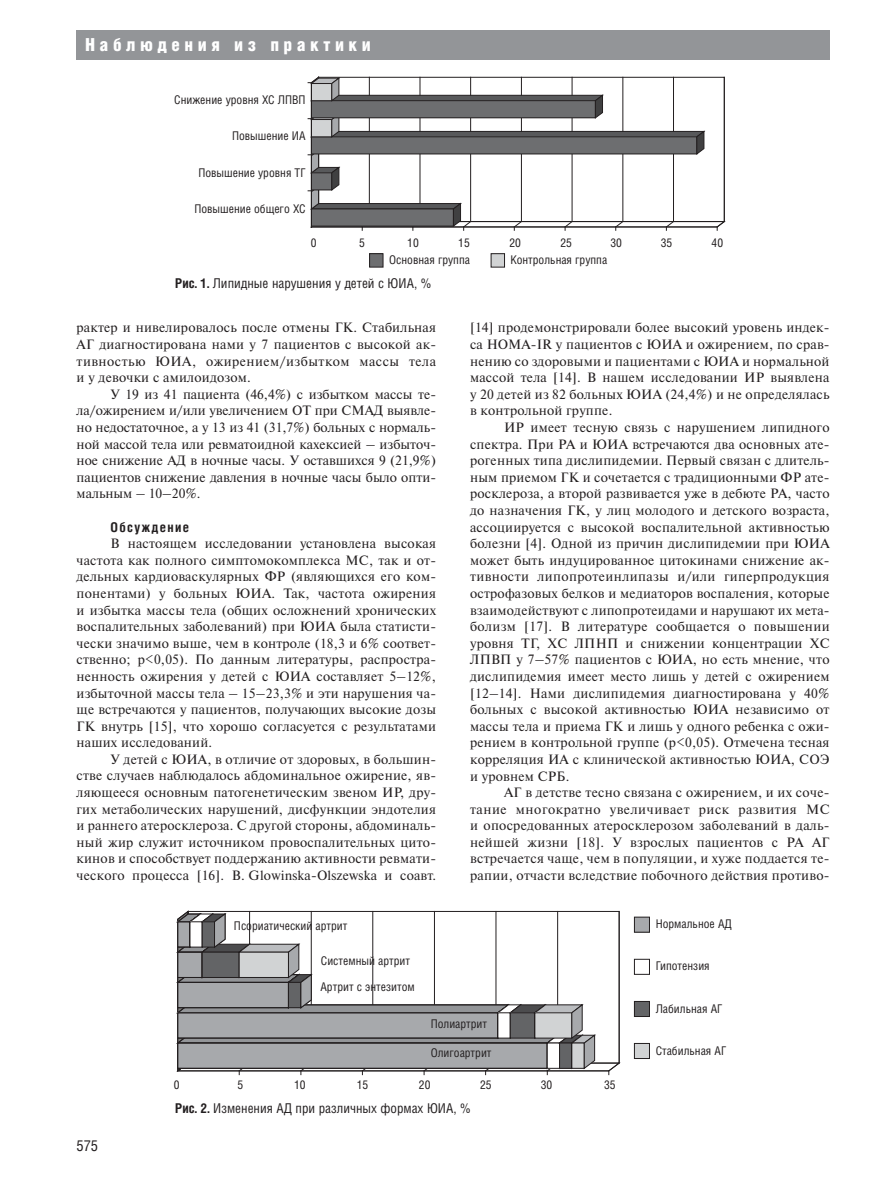
<style>
.page{position:relative;width:893px;height:1190px;background:#fff}
.page>*{position:absolute;margin:0;border:0;box-sizing:border-box;transform-origin:0 0}
.t1{font:900 18px "Helios Cond";letter-spacing:.25em;color:#fff}
.t2{font:15px "Helios Cond";color:#231f20}
.t3{font:13.5px/16.6px "Newton C";letter-spacing:.015em;color:#231f20;text-align:justify}
.t4{font:13.5px "Helios Cond";color:#231f20}
.t5{font:700 13.5px "Helios Cond";letter-spacing:.1em;color:#231f20}
.t6{font:12px "Helios Cond";color:#231f20}
.s1{font-weight:700}
</style>
<div class="page">
<div style="left:77px;top:30px;width:752px;height:30px;background:#939598"></div>
<svg style="left:177px;top:910px;width:444px;height:164px"></svg>
<div style="left:634px;top:917px;width:15px;height:15px;background:#a7a9ac"></div>
<div style="left:634px;top:916px;width:15px;height:16px;border:1px solid #231f20"></div>
<div style="left:634px;top:959px;width:15px;height:15px;border:1px solid #231f20"></div>
<div style="left:634px;top:1001px;width:15px;height:15px;background:#636466"></div>
<div style="left:634px;top:1001px;width:15px;height:15px;border:1px solid #231f20"></div>
<div style="left:634px;top:1043px;width:15px;height:15px;background:#d1d3d4"></div>
<div style="left:634px;top:1043px;width:15px;height:15px;border:1px solid #231f20"></div>
<svg style="left:308px;top:76px;width:418px;height:154px"></svg>
<div style="left:369px;top:254px;width:14px;height:13px;background:#6d6e70"></div>
<div style="left:369px;top:253px;width:14px;height:14px;border:1px solid #231f20"></div>
<div style="left:491px;top:254px;width:13px;height:13px;background:#d1d3d4"></div>
<div style="left:491px;top:253px;width:14px;height:14px;border:1px solid #231f20"></div>
<h1 class="t1" style="left:85px;top:37px;width:287px">Наблюдения из практики</h1>
<p class="t6" style="left:174px;top:95px;width:133px">Снижение уровня ХС ЛПВП</p>
<p class="t6" style="left:232px;top:131px;width:75px">Повышение ИА</p>
<p class="t6" style="left:198px;top:168px;width:109px">Повышение уровня ТГ</p>
<p class="t6" style="left:194px;top:204px;width:113px">Повышение общего ХС</p>
<p class="t6" style="left:311px;top:238px;width:7px">0</p>
<p class="t6" style="left:359px;top:238px;width:7px">5</p>
<p class="t6" style="left:407px;top:238px;width:13px">10</p>
<p class="t6" style="left:458px;top:238px;width:13px">15</p>
<p class="t6" style="left:509px;top:238px;width:13px">20</p>
<p class="t6" style="left:560px;top:238px;width:13px">25</p>
<p class="t6" style="left:610px;top:238px;width:13px">30</p>
<p class="t6" style="left:660px;top:238px;width:13px">35</p>
<p class="t6" style="left:711px;top:238px;width:13px">40</p>
<p class="t6" style="left:389px;top:255px;width:82px">Основная группа</p>
<p class="t6" style="left:510px;top:255px;width:98px">Контрольная группа</p>
<p class="t4" style="left:175px;top:278px;width:258px"><span class="s1">Рис. 1.</span> Липидные нарушения у детей с ЮИА, %</p>
<p class="t3" style="left:77px;top:321px;width:361px">рактер и нивелировалось после отмены ГК. Стабильная АГ диагностирована нами у 7 пациентов с высокой ак&shy;тивностью ЮИА, ожирением/избытком массы тела и у девочки с амилоидозом.</p>
<p class="t3" style="left:77px;top:387px;width:361px;text-indent:34px">У 19 из 41 пациента (46,4%) с избытком массы те&shy;ла/ожирением и/или увеличением ОТ при СМАД выявле&shy;но недостаточное, а у 13 из 41 (31,7%) больных с нормаль&shy;ной массой тела или ревматоидной кахексией – избыточ&shy;ное снижение АД в ночные часы. У оставшихся 9 (21,9%) пациентов снижение давления в ночные часы было опти&shy;мальным – 10–20%.</p>
<p class="t5" style="left:111px;top:521px;width:80px">Обсуждение</p>
<p class="t3" style="left:77px;top:536px;width:361px;text-indent:34px">В настоящем исследовании установлена высокая частота как полного симптомокомплекса МС, так и от&shy;дельных кардиоваскулярных ФР (являющихся его ком&shy;понентами) у больных ЮИА. Так, частота ожирения и избытка массы тела (общих осложнений хронических воспалительных заболеваний) при ЮИА была статисти&shy;чески значимо выше, чем в контроле (18,3 и 6% соответ&shy;ственно; p&lt;0,05). По данным литературы, распростра&shy;ненность ожирения у детей с ЮИА составляет 5–12%, избыточной массы тела – 15–23,3% и эти нарушения ча&shy;ще встречаются у пациентов, получающих высокие дозы ГК внутрь [15], что хорошо согласуется с результатами наших исследований.</p>
<p class="t3" style="left:77px;top:752px;width:361px;text-indent:34px">У детей с ЮИА, в отличие от здоровых, в большин&shy;стве случаев наблюдалось абдоминальное ожирение, яв&shy;ляющееся основным патогенетическим звеном ИР, дру&shy;гих метаболических нарушений, дисфункции эндотелия и раннего атеросклероза. С другой стороны, абдоминаль&shy;ный жир служит источником провоспалительных цито&shy;кинов и способствует поддержанию активности ревмати&shy;ческого процесса [16]. B. Glowinska-Olszewska и соавт.</p>
<p class="t3" style="left:470px;top:321px;width:361px">[14] продемонстрировали более высокий уровень индек&shy;са HOMA-IR у пациентов с ЮИА и ожирением, по срав&shy;нению со здоровыми и пациентами с ЮИА и нормальной массой тела [14]. В нашем исследовании ИР выявлена у 20 детей из 82 больных ЮИА (24,4%) и не определялась в контрольной группе.</p>
<p class="t3" style="left:470px;top:420px;width:361px;text-indent:34px">ИР имеет тесную связь с нарушением липидного спектра. При РА и ЮИА встречаются два основных ате&shy;рогенных типа дислипидемии. Первый связан с длитель&shy;ным приемом ГК и сочетается с традиционными ФР ате&shy;росклероза, а второй развивается уже в дебюте РА, часто до назначения ГК, у лиц молодого и детского возраста, ассоциируется с высокой воспалительной активностью болезни [4]. Одной из причин дислипидемии при ЮИА может быть индуцированное цитокинами снижение ак&shy;тивности липопротеинлипазы и/или гиперпродукция острофазовых белков и медиаторов воспаления, которые взаимодействуют с липопротеидами и нарушают их мета&shy;болизм [17]. В литературе сообщается о повышении уровня ТГ, ХС ЛПНП и снижении концентрации ХС ЛПВП у 7–57% пациентов с ЮИА, но есть мнение, что дислипидемия имеет место лишь у детей с ожирением [12–14]. Нами дислипидемия диагностирована у 40% больных с высокой активностью ЮИА независимо от массы тела и приема ГК и лишь у одного ребенка с ожи&shy;рением в контрольной группе (p&lt;0,05). Отмечена тесная корреляция ИА с клинической активностью ЮИА, СОЭ и уровнем СРБ.</p>
<p class="t3" style="left:470px;top:785px;width:361px;text-indent:34px">АГ в детстве тесно связана с ожирением, и их соче&shy;тание многократно увеличивает риск развития МС и опосредованных атеросклерозом заболеваний в даль&shy;нейшей жизни [18]. У взрослых пациентов с РА АГ встречается чаще, чем в популяции, и хуже поддается те&shy;рапии, отчасти вследствие побочного действия противо-</p>
<p class="t2" style="left:77px;top:1139px;width:23px">575</p>
<p class="t6" style="left:234px;top:921px;width:115px">Псориатический артрит</p>
<p class="t6" style="left:321px;top:955px;width:91px">Системный артрит</p>
<p class="t6" style="left:320px;top:982px;width:96px">Артрит с энтезитом</p>
<p class="t6" style="left:430px;top:1018px;width:58px">Полиартрит</p>
<p class="t6" style="left:430px;top:1048px;width:62px">Олигоартрит</p>
<p class="t6" style="left:174px;top:1080px;width:7px">0</p>
<p class="t6" style="left:237px;top:1080px;width:7px">5</p>
<p class="t6" style="left:294px;top:1080px;width:13px">10</p>
<p class="t6" style="left:357px;top:1080px;width:13px">15</p>
<p class="t6" style="left:419px;top:1080px;width:13px">20</p>
<p class="t6" style="left:480px;top:1080px;width:13px">25</p>
<p class="t6" style="left:541px;top:1080px;width:13px">30</p>
<p class="t6" style="left:604px;top:1080px;width:13px">35</p>
<p class="t4" style="left:175px;top:1102px;width:297px"><span class="s1">Рис. 2.</span> Изменения АД при различных формах ЮИА, %</p>
<p class="t6" style="left:655px;top:919px;width:78px">Нормальное АД</p>
<p class="t6" style="left:655px;top:961px;width:55px">Гипотензия</p>
<p class="t6" style="left:655px;top:1003px;width:68px">Лабильная АГ</p>
<p class="t6" style="left:655px;top:1046px;width:72px">Стабильная АГ</p>
</div>
